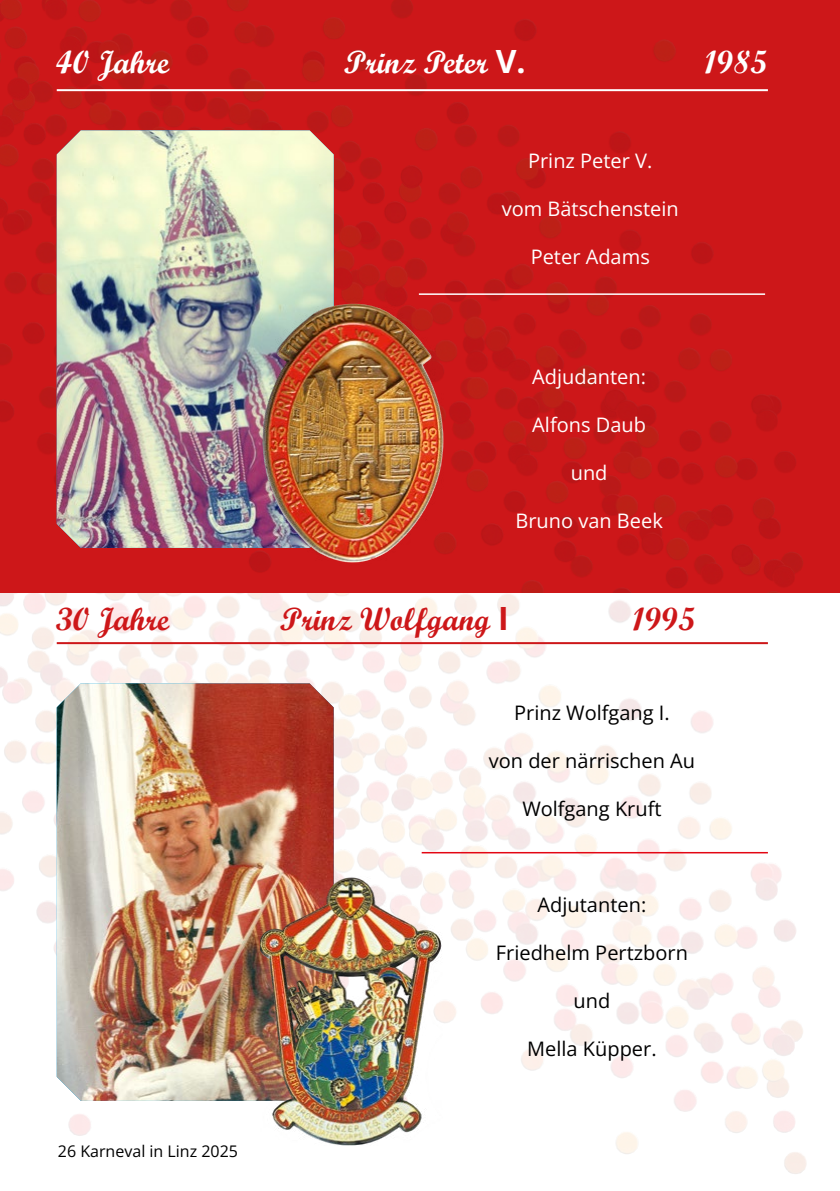
<style>
.page{position:relative;width:840px;height:1191px;background:#fff}
.page>*{position:absolute;margin:0;border:0;box-sizing:border-box;transform-origin:0 0}
.t1{font:32px "Script MT Bold";color:#cd1719}
.t2{font:32px "Script MT Bold";color:#fff}
.t3{font:20px "Open Sans";color:#000}
.t4{font:20px "Open Sans";color:#fff}
.t5{font:16px "Open Sans";color:#000}
.s1{font-family:"Open Sans";font-weight:700}
</style>
<div class="page">
<img style="left:0;top:592px;width:811px;height:582px">
<hr style="left:839px;top:592px;width:1px;height:599px;background:#cd1719">
<div style="left:0;top:0;width:839px;height:592px;background:#cd1719"></div>
<img style="left:0;top:0;width:803px;height:592px">
<img style="left:57px;top:130px;width:276px;height:418px">
<hr style="left:57px;top:89px;width:710px;height:2px;background:#fff">
<hr style="left:418px;top:293px;width:346px;height:2px;background:#fff">
<hr style="left:421px;top:852px;width:346px;height:1px;background:#e30613">
<img style="left:57px;top:683px;width:276px;height:417px">
<hr style="left:57px;top:642px;width:710px;height:2px;background:#cd1719">
<img style="left:261px;top:297px;width:190px;height:268px">
<img style="left:260px;top:876px;width:182px;height:269px">
<h1 class="t2" style="left:56px;top:43px;width:115px">40 Jahre</h1>
<h1 class="t2" style="left:344px;top:43px;width:183px">Prinz Peter <span class="s1">V.</span></h1>
<h1 class="t2" style="left:704px;top:43px;width:64px">1985</h1>
<p class="t4" style="left:527px;top:147px;width:126px">Prinz Peter V.</p>
<p class="t4" style="left:501px;top:195px;width:178px">vom Bätschenstein</p>
<p class="t4" style="left:530px;top:243px;width:121px">Peter Adams</p>
<p class="t4" style="left:532px;top:363px;width:115px">Adjudanten:</p>
<p class="t4" style="left:532px;top:411px;width:115px">Alfons Daub</p>
<p class="t4" style="left:570px;top:459px;width:38px">und</p>
<p class="t4" style="left:515px;top:507px;width:149px">Bruno van Beek</p>
<h1 class="t1" style="left:56px;top:599px;width:115px">30 Jahre</h1>
<h1 class="t1" style="left:280px;top:599px;width:230px">Prinz Wolfgang <span class="s1">I</span></h1>
<h1 class="t1" style="left:632px;top:599px;width:64px">1995</h1>
<p class="t3" style="left:514px;top:699px;width:157px">Prinz Wolfgang I.</p>
<p class="t3" style="left:488px;top:747px;width:208px">von der närrischen Au</p>
<p class="t3" style="left:522px;top:795px;width:141px">Wolfgang Kruft</p>
<p class="t5" style="left:58px;top:1140px;width:182px">26 Karneval in Linz 2025</p>
<p class="t3" style="left:537px;top:891px;width:110px">Adjutanten:</p>
<p class="t3" style="left:495px;top:939px;width:193px">Friedhelm Pertzborn</p>
<p class="t3" style="left:573px;top:987px;width:38px">und</p>
<p class="t3" style="left:527px;top:1035px;width:131px">Mella Küpper.</p>
</div>
